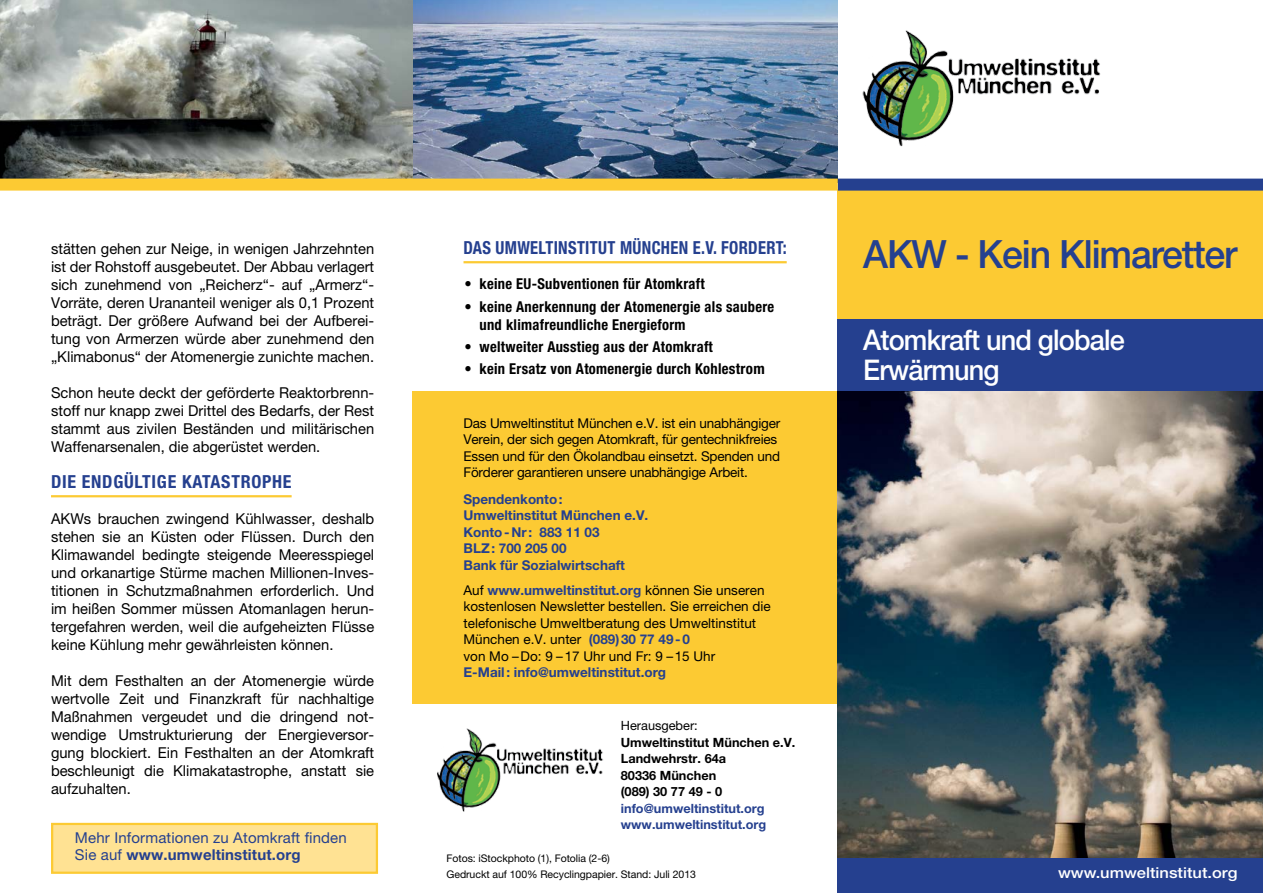
<style>
.page{position:relative;width:1263px;height:893px;background:#fff}
.page>*{position:absolute;margin:0;border:0;box-sizing:border-box;transform-origin:0 0}
.t1{font:500 39px "Helvetica Neue LT Pro";letter-spacing:-.03em;color:#25408f;scale:.96 1}
.t2{font:500 28.5px/30px "Helvetica Neue LT Pro";letter-spacing:-.03em;color:#fff;scale:.95 1}
.t3{font:700 condensed 18px "Helvetica Neue LT Pro";letter-spacing:.02em;color:#25408f;scale:.92 1}
.t4{font:700 condensed 18px "Helvetica Neue LT Pro";letter-spacing:.04em;color:#25408f}
.t5{font:15px/18px "Helvetica Neue LT Pro";color:#000;text-align:justify}
.t6{font:700 condensed 15px/18px "Helvetica Neue LT Pro";letter-spacing:.02em;color:#000}
.t7{font:15px/16.5px "Helvetica Neue LT Pro";letter-spacing:.01em;color:#25408f}
.t8{font:500 15px "Helvetica Neue LT Pro";color:#fff;scale:1.1 1}
.t9{font:13.5px/16.5px "Helvetica Neue LT Pro";letter-spacing:-.015em;color:#000}
.t10{font:700 13.5px/16.5px "Helvetica Neue LT Pro";color:#25408f}
.t11{font:700 12.75px/16.5px "Helvetica Neue LT Pro";color:#000}
.t12{font:700 12.75px/16.5px "Helvetica Neue LT Pro";color:#25408f}
.t13{font:12.75px "Helvetica Neue LT Pro";color:#000}
.t14{font:10.5px/15.3px "Helvetica Neue LT Pro";letter-spacing:-.005em;color:#000}
.s1{font-weight:700}
.s2{font-weight:700;color:#25408f}
</style>
<div class="page">
<img style="left:412px;top:0;width:426px;height:179px">
<div style="left:412px;top:392px;width:426px;height:312px;background:#fcca33"></div>
<div style="left:838px;top:190px;width:425px;height:130px;background:#fcca33"></div>
<div style="left:838px;top:319px;width:425px;height:73px;background:#25408f"></div>
<div style="left:838px;top:179px;width:425px;height:12px;background:#25408f"></div>
<hr style="left:51px;top:495px;width:241px;height:2px;background:#fcca33">
<hr style="left:463px;top:261px;width:324px;height:2px;background:#fcca33">
<img style="left:838px;top:392px;width:425px;height:467px">
<div style="left:51px;top:823px;width:327px;height:51px;background:#ffe293;border:2px solid #fcca33"></div>
<div style="left:838px;top:859px;width:425px;height:34px;background:#25408f"></div>
<svg style="left:0;top:0;width:412px;height:179px;background:#898d87"></svg>
<div style="left:0;top:179px;width:838px;height:12px;background:#fcca33"></div>
<img style="left:437px;top:728px;width:167px;height:84px">
<img style="left:862px;top:30px;width:239px;height:117px">
<p class="t5" style="left:51px;top:240px;width:325px">stätten gehen zur Neige, in wenigen Jahrzehnten ist der Rohstoff ausgebeutet. Der Abbau verlagert sich zunehmend von „Reicherz“- auf „Armerz“- Vorräte, deren Urananteil weniger als 0,1 Prozent beträgt. Der größere Aufwand bei der Aufberei&shy;tung von Armerzen würde aber zunehmend den „Klimabonus“ der Atomenergie zunichte machen.</p>
<p class="t5" style="left:51px;top:384px;width:325px">Schon heute deckt der geförderte Reaktorbrenn&shy;stoff nur knapp zwei Drittel des Bedarfs, der Rest stammt aus zivilen Beständen und militärischen Waffenarsenalen, die abgerüstet werden.</p>
<p class="t4" style="left:51px;top:471px;width:242px">Die endgültige Katastrophe</p>
<p class="t5" style="left:51px;top:510px;width:325px">AKWs brauchen zwingend Kühlwasser, deshalb stehen sie an Küsten oder Flüssen. Durch den Klimawandel bedingte steigende Meeresspiegel und orkanartige Stürme machen Millionen-Inves&shy;titionen in Schutzmaßnahmen erforderlich. Und im heißen Sommer müssen Atomanlagen herun&shy;tergefahren werden, weil die aufgeheizten Flüsse keine Kühlung mehr gewährleisten können.</p>
<p class="t5" style="left:51px;top:672px;width:325px">Mit dem Festhalten an der Atomenergie würde wertvolle Zeit und Finanzkraft für nachhaltige Maßnahmen vergeudet und die dringend not&shy;wendige Umstrukturierung der Energieversor&shy;gung blockiert. Ein Festhalten an der Atomkraft beschleunigt die Klimakatastrophe, anstatt sie aufzuhalten.</p>
<p class="t7" style="left:75px;top:829px;width:273px">Mehr Informationen zu Atomkraft finden<br>Sie auf <span class="s1">www.umweltinstitut.org</span></p>
<p class="t3" style="left:463px;top:237px;width:353px">Das Umweltinstitut München e.V. Fordert:</p>
<p class="t6" style="left:464px;top:275px;width:242px">• keine EU-Subventionen für Atomkraft</p>
<p class="t6" style="left:479px;top:297px;width:296px;text-indent:-15px">• keine Anerkennung der Atomenergie als saubere und klimafreundliche Energieform</p>
<p class="t6" style="left:464px;top:337px;width:250px">• weltweiter Ausstieg aus der Atomkraft</p>
<p class="t6" style="left:464px;top:359px;width:302px">• kein Ersatz von Atomenergie durch Kohlestrom</p>
<p class="t9" style="left:463px;top:415px;width:318px">Das Umweltinstitut München e.V. ist ein unabhängiger Verein, der sich gegen Atomkraft, für gentechnikfreies Essen und für den Ökolandbau einsetzt. Spenden und Förderer garantieren unsere unabhängige Arbeit.</p>
<p class="t10" style="left:463px;top:491px;width:186px">Spendenkonto:<br>Umweltinstitut München e.V.<br>Konto-Nr: 883 11 03<br>BLZ: 700 205 00<br>Bank für Sozialwirtschaft</p>
<p class="t9" style="left:463px;top:582px;width:309px">Auf <span class="s2">www.umweltinstitut.org</span> können Sie unseren kostenlosen Newsletter bestellen. Sie erreichen die telefonische Umweltberatung des Umweltinstitut München e.V. unter <span class="s2">(089)30 77 49-0<br></span>von Mo –Do: 9 –17 Uhr und Fr: 9 –15 Uhr</p>
<p class="t10" style="left:463px;top:664px;width:204px">E-Mail: info@umweltinstitut.org</p>
<p class="t13" style="left:621px;top:718px;width:78px">Herausgeber:</p>
<p class="t11" style="left:621px;top:734px;width:176px">Umweltinstitut München e.V.<br>Landwehrstr. 64a<br>80336 München<br>(089) 30 77 49 - 0</p>
<p class="t12" style="left:621px;top:800px;width:147px">info@umweltinstitut.org www.umweltinstitut.org</p>
<p class="t14" style="left:446px;top:851px;width:251px">Fotos: iStockphoto (1), Fotolia (2-6)<br>Gedruckt auf 100% Recyclingpapier. Stand: Juli 2013</p>
<h1 class="t1" style="left:863px;top:231px;width:391px">AKW - Kein Klimaretter</h1>
<h2 class="t2" style="left:863px;top:325px;width:277px">Atomkraft und globale<br>Erwärmung</h2>
<p class="t8" style="left:1058px;top:864px;width:165px">www.umweltinstitut.org</p>
</div>
